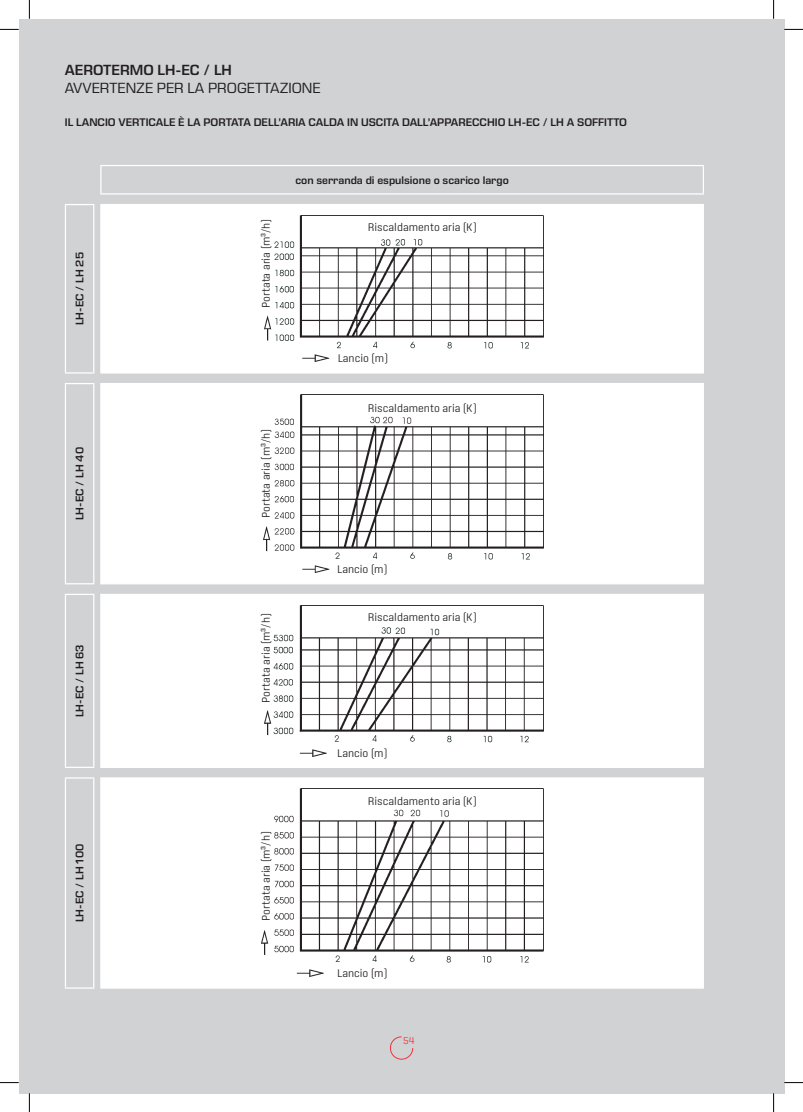
<style>
.page{position:relative;width:803px;height:1112px;background:#fff}
.page>*{position:absolute;margin:0;border:0;box-sizing:border-box;transform-origin:0 0}
.t1{font:15px "Eurostile Next LT Pro";color:#231f20}
.t2{font:600 15px "Eurostile Next LT Pro";color:#231f20}
.t3{font:300 11.25px "Center";color:#231f20}
.t4{font:600 11.25px "Eurostile Next LT Pro";color:#231f20}
.t5{font:300 10px "Center";color:#ee343d}
</style>
<div class="page">
<div style="left:19px;top:20px;width:754px;height:1072px;background:#d1d2d4"></div>
<div style="left:773px;top:20px;width:11px;height:1072px;background:#d1d2d4"></div>
<svg style="left:390px;top:1036px;width:23px;height:23px"></svg>
<div style="left:101px;top:205px;width:602px;height:782px;background:#fff"></div>
<hr style="left:100px;top:204px;width:604px;height:1px;background:#fff">
<hr style="left:100px;top:205px;width:1px;height:167px;background:#fff">
<hr style="left:703px;top:205px;width:1px;height:167px;background:#fff">
<hr style="left:100px;top:383px;width:604px;height:1px;background:#fff">
<hr style="left:100px;top:384px;width:1px;height:199px;background:#fff">
<hr style="left:703px;top:384px;width:1px;height:199px;background:#fff">
<hr style="left:100px;top:593px;width:604px;height:2px;background:#fff">
<hr style="left:100px;top:595px;width:1px;height:171px;background:#fff">
<hr style="left:703px;top:595px;width:1px;height:171px;background:#fff">
<hr style="left:100px;top:777px;width:604px;height:1px;background:#fff">
<hr style="left:100px;top:778px;width:1px;height:209px;background:#fff">
<hr style="left:703px;top:778px;width:1px;height:209px;background:#fff">
<hr style="left:100px;top:165px;width:604px;height:1px;background:#fff">
<svg style="left:100px;top:166px;width:1px;height:27px"></svg>
<svg style="left:703px;top:166px;width:1px;height:27px"></svg>
<hr style="left:100px;top:193px;width:604px;height:1px;background:#fff">
<hr style="left:100px;top:372px;width:604px;height:1px;background:#fff">
<hr style="left:100px;top:583px;width:604px;height:1px;background:#fff">
<hr style="left:100px;top:766px;width:604px;height:1px;background:#fff">
<hr style="left:100px;top:987px;width:604px;height:1px;background:#fff">
<svg style="left:65px;top:204px;width:29px;height:1px"></svg>
<hr style="left:65px;top:205px;width:1px;height:167px;background:#fff">
<hr style="left:93px;top:205px;width:1px;height:167px;background:#fff">
<svg style="left:65px;top:372px;width:29px;height:1px"></svg>
<svg style="left:65px;top:383px;width:29px;height:1px"></svg>
<hr style="left:65px;top:384px;width:1px;height:199px;background:#fff">
<hr style="left:93px;top:384px;width:1px;height:199px;background:#fff">
<svg style="left:65px;top:583px;width:29px;height:1px"></svg>
<hr style="left:65px;top:593px;width:29px;height:2px;background:#fff">
<hr style="left:65px;top:595px;width:1px;height:171px;background:#fff">
<hr style="left:93px;top:595px;width:1px;height:171px;background:#fff">
<svg style="left:65px;top:766px;width:29px;height:1px"></svg>
<svg style="left:65px;top:777px;width:29px;height:1px"></svg>
<hr style="left:65px;top:778px;width:1px;height:209px;background:#fff">
<hr style="left:93px;top:778px;width:1px;height:209px;background:#fff">
<svg style="left:65px;top:987px;width:29px;height:1px"></svg>
<img style="left:264px;top:215px;width:279px;height:146px">
<img style="left:263px;top:394px;width:280px;height:178px">
<img style="left:264px;top:605px;width:279px;height:151px">
<img style="left:261px;top:788px;width:282px;height:187px">
<svg style="left:0;top:29px;width:19px;height:1px"></svg>
<svg style="left:784px;top:29px;width:19px;height:1px"></svg>
<svg style="left:0;top:1082px;width:19px;height:1px"></svg>
<svg style="left:784px;top:1081px;width:19px;height:2px"></svg>
<svg style="left:29px;top:0;width:1px;height:19px"></svg>
<svg style="left:29px;top:1092px;width:1px;height:19px"></svg>
<svg style="left:773px;top:0;width:1px;height:19px"></svg>
<svg style="left:773px;top:1092px;width:1px;height:19px"></svg>
<h1 class="t2" style="left:65px;top:62px;width:169px">AEROTERMO LH-EC / LH</h1>
<h1 class="t1" style="left:65px;top:80px;width:257px">AVVERTENZE PER LA PROGETTAZIONE</h1>
<p class="t4" style="left:65px;top:116px;width:564px">IL LANCIO VERTICALE È LA PORTATA DELL’ARIA CALDA IN USCITA DALL’APPARECCHIO LH-EC / LH A SOFFITTO</p>
<p class="t4" style="left:74px;top:325px;width:74px;rotate:-90deg">LH-EC / LH 25</p>
<p class="t4" style="left:74px;top:520px;width:75px;rotate:-90deg">LH-EC / LH 40</p>
<p class="t4" style="left:74px;top:717px;width:74px;rotate:-90deg">LH-EC / LH 63</p>
<p class="t4" style="left:74px;top:922px;width:80px;rotate:-90deg">LH-EC / LH 100</p>
<p class="t3" style="left:260px;top:308px;width:91px;rotate:-90deg">Portata aria (m³/h)</p>
<p class="t3" style="left:260px;top:518px;width:91px;rotate:-90deg">Portata aria (m³/h)</p>
<p class="t3" style="left:260px;top:702px;width:91px;rotate:-90deg">Portata aria (m³/h)</p>
<p class="t3" style="left:260px;top:920px;width:91px;rotate:-90deg">Portata aria (m³/h)</p>
<p class="t4" style="left:295px;top:174px;width:215px">con serranda di espulsione o scarico largo</p>
<p class="t3" style="left:368px;top:221px;width:110px">Riscaldamento aria (K)</p>
<p class="t3" style="left:338px;top:352px;width:52px">Lancio (m)</p>
<p class="t3" style="left:368px;top:402px;width:110px">Riscaldamento aria (K)</p>
<p class="t3" style="left:337px;top:562px;width:52px">Lancio (m)</p>
<p class="t3" style="left:368px;top:610px;width:110px">Riscaldamento aria (K)</p>
<p class="t3" style="left:337px;top:746px;width:52px">Lancio (m)</p>
<p class="t3" style="left:368px;top:794px;width:110px">Riscaldamento aria (K)</p>
<p class="t3" style="left:337px;top:966px;width:52px">Lancio (m)</p>
<p class="t5" style="left:403px;top:1035px;width:13px">54</p>
</div>
